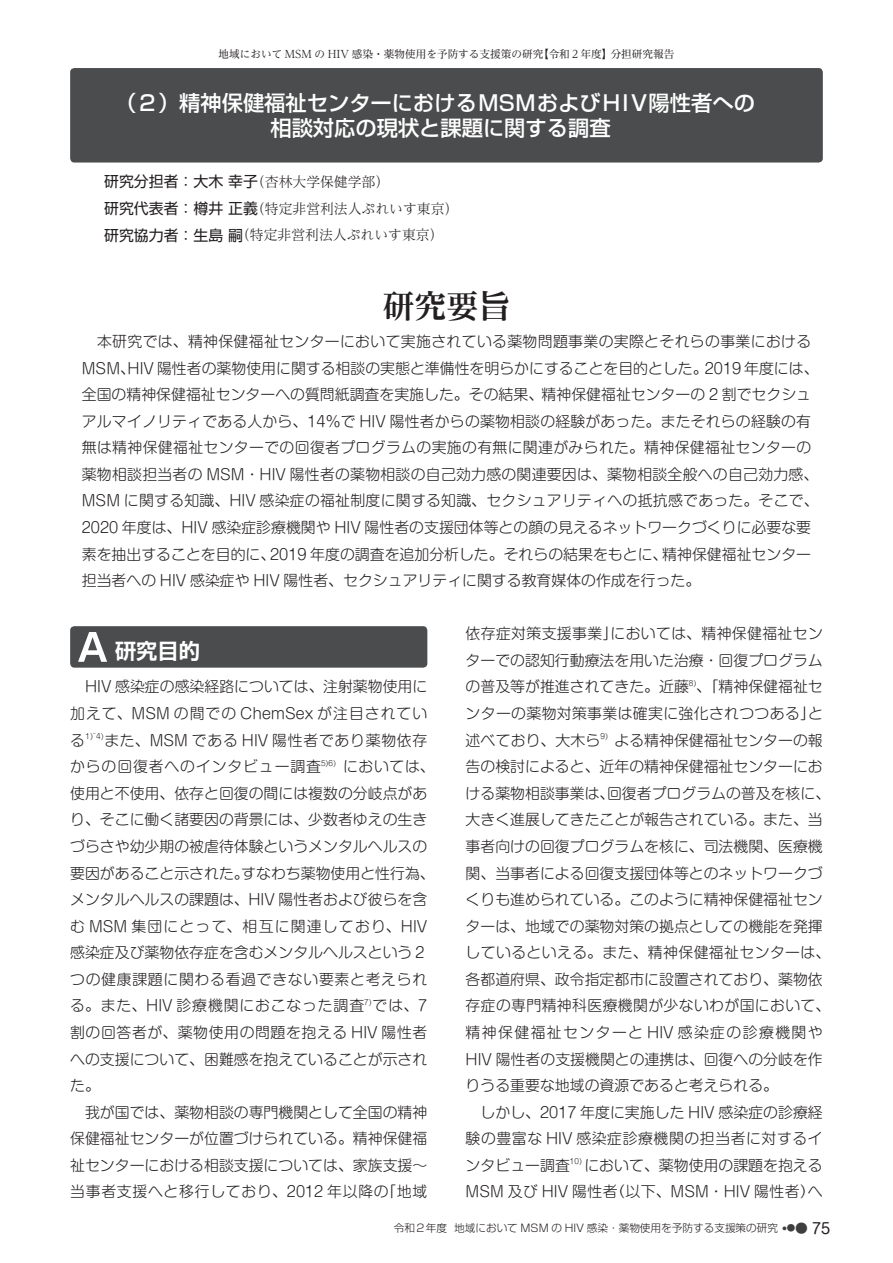
<style>
.page{position:relative;width:893px;height:1263px;background:#fff}
.page>*{position:absolute;margin:0;border:0;box-sizing:border-box;transform-origin:0 0}
.t1{font:700 31.95px "Reim Pro";color:#231f20}
.t2{font:500 21.3px/25.5px "Shin Go Pro";color:#fff;text-align:center}
.t3{font:700 21.3px "Shin Go Pro De";color:#fff}
.t4{font:300 14.85px/26.5px "Shin M Go Pro";color:#231f20}
.t5{font:14.85px "Shin Go Pro";color:#231f20}
.t6{font:14.85px "Shin M Go Pro";color:#231f20}
.t7{font:300 13.8px/26.5px "Reim Pro";color:#231f20}
.t8{font:10.65px "Reim Pro";color:#231f20}
.t9{font:300 10.65px "Shin Go Pro";color:#231f20}
.s1{font-family:"Reim Pro";font-weight:300;font-size:13.8px}
.s2{font-family:"Shin Go Pro";font-weight:400;font-size:14.85px}
.s3{font-family:"Shin Go Pr 6 N";font-weight:400;font-size:14.85px}
.s4{font-family:"Shin Go Pro";font-weight:300;font-size:12.75px;color:#3e3e3f}
</style>
<div class="page">
<div style="left:70px;top:626px;width:357px;height:42px;background:#4b4c4d;border-radius:4px"></div>
<svg style="left:78px;top:632px;width:29px;height:30px"></svg>
<div style="left:70px;top:68px;width:753px;height:95px;background:#4b4c4d;border-radius:4px"></div>
<p class="t8" style="left:219px;top:45px;width:457px">地域において MSM の HIV 感染・薬物使用を予防する支援策の研究【令和２年度】分担研究報告</p>
<h2 class="t2" style="left:115px;top:87px;width:641px">（２）精神保健福祉センターにおけるMSMおよびHIV陽性者への相談対応の現状と課題に関する調査</h2>
<p class="t5" style="left:104px;top:170px;width:287px">研究分担者：大木 幸子<span class="s1">（杏林大学保健学部）</span></p>
<p class="t7" style="left:104px;top:195px;width:356px"><span class="s2">研究代表者：</span><span class="s3">樽</span><span class="s2">井 正義</span>（特定非営利法人ぷれいす東京）<span class="s2">研究協力者：生島 嗣</span>（特定非営利法人ぷれいす東京）</p>
<h1 class="t1" style="left:383px;top:280px;width:129px">研究要旨</h1>
<p class="t4" style="left:82px;top:326px;width:738px">　本研究では、精神保健福祉センターにおいて実施されている薬物問題事業の実際とそれらの事業におけるMSM、HIV 陽性者の薬物使用に関する相談の実態と準備性を明らかにすることを目的とした。2019 年度には、全国の精神保健福祉センターへの質問紙調査を実施した。その結果、精神保健福祉センターの 2 割でセクシュアルマイノリティである人から、14％で HIV 陽性者からの薬物相談の経験があった。またそれらの経験の有無は精神保健福祉センターでの回復者プログラムの実施の有無に関連がみられた。精神保健福祉センターの薬物相談担当者の MSM・HIV 陽性者の薬物相談の自己効力感の関連要因は、薬物相談全般への自己効力感、MSM に関する知識、HIV 感染症の福祉制度に関する知識、セクシュアリティへの抵抗感であった。そこで、2020 年度は、HIV 感染症診療機関や HIV 陽性者の支援団体等との顔の見えるネットワークづくりに必要な要素を抽出することを目的に、2019 年度の調査を追加分析した。それらの結果をもとに、精神保健福祉センター担当者への HIV 感染症や HIV 陽性者、セクシュアリティに関する教育媒体の作成を行った。</p>
<h2 class="t3" style="left:115px;top:634px;width:87px">研究目的</h2>
<p class="t4" style="left:70px;top:672px;width:366px">　HIV 感染症の感染経路については、注射薬物使用に加えて、MSM の間での ChemSex が注目されている<sup>1)~4)</sup>また、MSM である HIV 陽性者であり薬物依存からの回復者へのインタビュー調査<sup>5)6)</sup> においては、使用と不使用、依存と回復の間には複数の分岐点があり、そこに働く諸要因の背景には、少数者ゆえの生きづらさや幼少期の被虐待体験というメンタルヘルスの要因があること示された。すなわち薬物使用と性行為、メンタルヘルスの課題は、HIV 陽性者および彼らを含む MSM 集団にとって、相互に関連しており、HIV感染症及び薬物依存症を含むメンタルヘルスという２つの健康課題に関わる看過できない要素と考えられる。また、HIV 診療機関におこなった調査<sup>7)</sup>では、7割の回答者が、薬物使用の問題を抱える HIV 陽性者への支援について、困難感を抱えていることが示された。<br>　我が国では、薬物相談の専門機関として全国の精神保健福祉センターが位置づけられている。精神保健福祉センターにおける相談支援については、家族支援～当事者支援へと移行しており、2012 年以降の「地域</p>
<p class="t4" style="left:466px;top:619px;width:366px">依存症対策支援事業」においては、精神保健福祉センターでの認知行動療法を用いた治療・回復プログラムの普及等が推進されてきた。近藤<sup>8)</sup>、「精神保健福祉センターの薬物対策事業は確実に強化されつつある」と述べており、大木ら<sup>9)</sup> よる精神保健福祉センターの報告の検討によると、近年の精神保健福祉センターにおける薬物相談事業は、回復者プログラムの普及を核に、大きく進展してきたことが報告されている。また、当事者向けの回復プログラムを核に、司法機関、医療機関、当事者による回復支援団体等とのネットワークづくりも進められている。このように精神保健福祉センターは、地域での薬物対策の拠点としての機能を発揮しているといえる。また、精神保健福祉センターは、各都道府県、政令指定都市に設置されており、薬物依存症の専門精神科医療機関が少ないわが国において、精神保健福祉センターと HIV 感染症の診療機関や<br>HIV 陽性者の支援機関との連携は、回復への分岐を作りうる重要な地域の資源であると考えられる。<br>　しかし、2017 年度に実施した HIV 感染症の診療経験の豊富な HIV 感染症診療機関の担当者に対するインタビュー調査<sup>10)</sup> において、薬物使用の課題を抱える<br>MSM 及び HIV 陽性者（以下、MSM・HIV 陽性者）へ</p>
<p class="t9" style="left:394px;top:1219px;width:386px">令和２年度 地域において MSM の HIV 感染・薬物使用を予防する支援策の研究</p>
<p class="t6" style="left:782px;top:1216px;width:49px"><sup>●</sup><sup>●</sup><span class="s4">●</span> 75</p>
</div>
